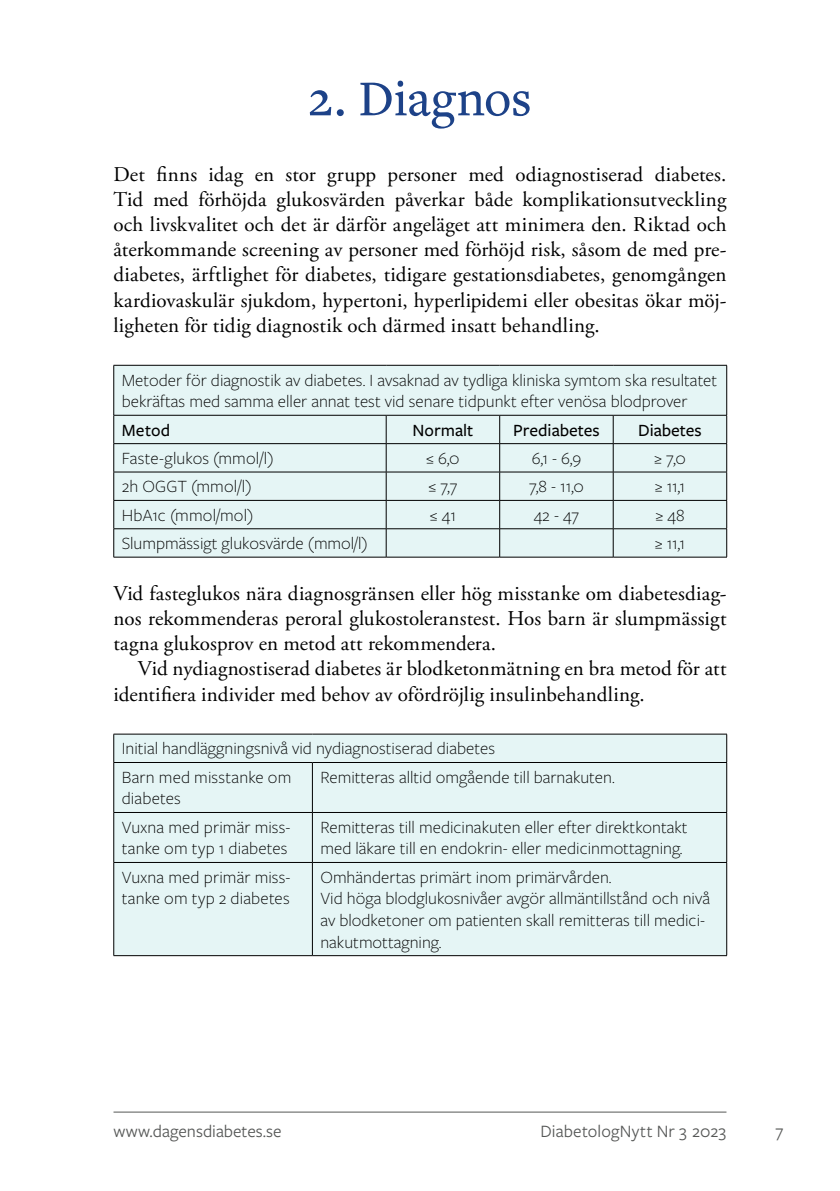
<style>
.page{position:relative;width:840px;height:1191px;background:#fff}
.page>*{position:absolute;margin:0;border:0;box-sizing:border-box;transform-origin:0 0}
.t1{font:500 52px "Freight Text Pro";letter-spacing:-.005em;color:#1d4288}
.t2{font:21px/25.2px "Adobe Garamond Pro";letter-spacing:.005em;color:#000;text-align:justify}
.t3{font:18px "Freight Sans Pro";letter-spacing:.005em;color:#555756}
.t4{font:300 17.8px/21.6px "Freight Sans Pro";color:#000}
.t5{font:500 17.8px "Freight Sans Pro";color:#000}
</style>
<div class="page">
<hr style="left:113px;top:1111px;width:613px;height:1px;background:#555756">
<div style="left:114px;top:366px;width:612px;height:191px;background:#e5f5f5"></div>
<hr style="left:113px;top:365px;width:273px;height:1px;background:#000">
<hr style="left:113px;top:365px;width:1px;height:50px;background:#000">
<hr style="left:386px;top:365px;width:113px;height:1px;background:#000">
<hr style="left:499px;top:365px;width:114px;height:1px;background:#000">
<hr style="left:613px;top:365px;width:113px;height:1px;background:#000">
<hr style="left:726px;top:365px;width:1px;height:50px;background:#000">
<hr style="left:113px;top:415px;width:273px;height:1px;background:#000">
<hr style="left:386px;top:415px;width:113px;height:1px;background:#000">
<hr style="left:499px;top:415px;width:114px;height:1px;background:#000">
<hr style="left:613px;top:415px;width:113px;height:1px;background:#000">
<hr style="left:113px;top:443px;width:273px;height:1px;background:#000">
<hr style="left:386px;top:443px;width:113px;height:1px;background:#000">
<hr style="left:499px;top:443px;width:114px;height:1px;background:#000">
<hr style="left:613px;top:443px;width:113px;height:1px;background:#000">
<hr style="left:113px;top:472px;width:273px;height:1px;background:#000">
<hr style="left:386px;top:472px;width:113px;height:1px;background:#000">
<hr style="left:499px;top:472px;width:114px;height:1px;background:#000">
<hr style="left:613px;top:472px;width:113px;height:1px;background:#000">
<hr style="left:113px;top:500px;width:273px;height:1px;background:#000">
<hr style="left:386px;top:500px;width:113px;height:1px;background:#000">
<hr style="left:499px;top:500px;width:114px;height:1px;background:#000">
<hr style="left:613px;top:500px;width:113px;height:1px;background:#000">
<hr style="left:113px;top:528px;width:273px;height:1px;background:#000">
<svg style="left:113px;top:415px;width:1px;height:142px"></svg>
<hr style="left:386px;top:528px;width:113px;height:1px;background:#000">
<svg style="left:385px;top:415px;width:1px;height:142px"></svg>
<hr style="left:499px;top:528px;width:114px;height:1px;background:#000">
<svg style="left:499px;top:415px;width:1px;height:142px"></svg>
<hr style="left:613px;top:528px;width:113px;height:1px;background:#000">
<svg style="left:612px;top:415px;width:1px;height:142px"></svg>
<svg style="left:726px;top:415px;width:1px;height:142px"></svg>
<hr style="left:113px;top:557px;width:273px;height:1px;background:#000">
<hr style="left:386px;top:557px;width:113px;height:1px;background:#000">
<hr style="left:499px;top:557px;width:114px;height:1px;background:#000">
<hr style="left:613px;top:557px;width:113px;height:1px;background:#000">
<div style="left:114px;top:735px;width:612px;height:220px;background:#e5f5f5"></div>
<hr style="left:113px;top:734px;width:199px;height:1px;background:#000">
<svg style="left:113px;top:734px;width:1px;height:28px"></svg>
<hr style="left:312px;top:734px;width:414px;height:1px;background:#000">
<svg style="left:726px;top:734px;width:1px;height:28px"></svg>
<hr style="left:113px;top:762px;width:199px;height:1px;background:#000">
<hr style="left:113px;top:762px;width:1px;height:50px;background:#000">
<hr style="left:312px;top:762px;width:414px;height:1px;background:#000">
<hr style="left:312px;top:762px;width:1px;height:50px;background:#000">
<hr style="left:726px;top:762px;width:1px;height:50px;background:#000">
<hr style="left:113px;top:812px;width:199px;height:1px;background:#000">
<hr style="left:113px;top:812px;width:1px;height:50px;background:#000">
<hr style="left:312px;top:812px;width:414px;height:1px;background:#000">
<hr style="left:312px;top:812px;width:1px;height:50px;background:#000">
<hr style="left:726px;top:812px;width:1px;height:50px;background:#000">
<hr style="left:113px;top:862px;width:199px;height:1px;background:#000">
<hr style="left:113px;top:862px;width:1px;height:93px;background:#000">
<hr style="left:312px;top:862px;width:414px;height:1px;background:#000">
<hr style="left:312px;top:862px;width:1px;height:93px;background:#000">
<hr style="left:726px;top:862px;width:1px;height:93px;background:#000">
<hr style="left:113px;top:955px;width:199px;height:1px;background:#000">
<hr style="left:312px;top:955px;width:414px;height:1px;background:#000">
<h1 class="t1" style="left:308px;top:64px;width:225px">2. Diagnos</h1>
<p class="t2" style="left:113px;top:162px;width:614px">Det finns idag en stor grupp personer med odiagnostiserad diabetes.<br>Tid med förhöjda glukosvärden påverkar både komplikationsutveckling och livskvalitet och det är därför angeläget att minimera den. Riktad och återkommande screening av personer med förhöjd risk, såsom de med pre&shy;diabetes, ärftlighet för diabetes, tidigare gestationsdiabetes, genomgången kardiovaskulär sjukdom, hypertoni, hyperlipidemi eller obesitas ökar möj&shy;ligheten för tidig diagnostik och därmed insatt behandling.</p>
<p class="t4" style="left:122px;top:368px;width:596px">Metoder för diagnostik av diabetes. I avsaknad av tydliga kliniska symtom ska resultatet bekräftas med samma eller annat test vid senare tidpunkt efter venösa blodprover</p>
<p class="t5" style="left:122px;top:418px;width:50px">Metod</p>
<p class="t5" style="left:412px;top:418px;width:62px">Normalt</p>
<p class="t5" style="left:513px;top:418px;width:88px">Prediabetes</p>
<p class="t5" style="left:637px;top:418px;width:65px">Diabetes</p>
<p class="t4" style="left:122px;top:447px;width:153px">Faste-glukos (mmol/l)</p>
<p class="t4" style="left:426px;top:447px;width:35px">≤ 6,0</p>
<p class="t4" style="left:531px;top:447px;width:51px">6,1 - 6,9</p>
<p class="t4" style="left:653px;top:447px;width:33px">≥ 7,0</p>
<p class="t4" style="left:122px;top:475px;width:131px">2h OGGT (mmol/l)</p>
<p class="t4" style="left:428px;top:475px;width:30px">≤ 7,7</p>
<p class="t4" style="left:529px;top:475px;width:56px">7,8 - 11,0</p>
<p class="t4" style="left:654px;top:475px;width:32px">≥ 11,1</p>
<p class="t4" style="left:122px;top:503px;width:133px">HbA1c (mmol/mol)</p>
<p class="t4" style="left:429px;top:503px;width:28px">≤ 41</p>
<p class="t4" style="left:533px;top:503px;width:47px">42 - 47</p>
<p class="t4" style="left:655px;top:503px;width:31px">≥ 48</p>
<p class="t4" style="left:122px;top:532px;width:247px">Slumpmässigt glukosvärde (mmol/l)</p>
<p class="t4" style="left:654px;top:532px;width:32px">≥ 11,1</p>
<p class="t2" style="left:113px;top:581px;width:614px">Vid fasteglukos nära diagnosgränsen eller hög misstanke om diabetesdiag&shy;nos rekommenderas peroral glukostoleranstest. Hos barn är slumpmässigt tagna glukosprov en metod att rekommendera.</p>
<p class="t2" style="left:113px;top:657px;width:614px;text-indent:24px">Vid nydiagnostiserad diabetes är blodketonmätning en bra metod för att identifiera individer med behov av ofördröjlig insulinbehandling.</p>
<p class="t4" style="left:122px;top:734px;width:374px;line-height:28.4px">Initial handläggningsnivå vid nydiagnostiserad diabetes<br>Barn med misstanke om</p>
<p class="t4" style="left:122px;top:787px;width:61px">diabetes</p>
<p class="t4" style="left:320px;top:765px;width:296px">Remitteras alltid omgående till barnakuten.</p>
<p class="t4" style="left:122px;top:815px;width:170px">Vuxna med primär miss&shy;tanke om typ 1 diabetes</p>
<p class="t4" style="left:320px;top:815px;width:368px">Remitteras till medicinakuten eller efter direktkontakt med läkare till en endokrin- eller medicinmottagning.</p>
<p class="t4" style="left:122px;top:865px;width:170px">Vuxna med primär miss&shy;tanke om typ 2 diabetes</p>
<p class="t4" style="left:320px;top:865px;width:391px">Omhändertas primärt inom primärvården.<br>Vid höga blodglukosnivåer avgör allmäntillstånd och nivå av blodketoner om patienten skall remitteras till medici&shy;nakutmottagning.</p>
<p class="t3" style="left:113px;top:1119px;width:170px">www.dagensdiabetes.se</p>
<p class="t3" style="left:540px;top:1119px;width:187px">DiabetologNytt Nr 3 2023</p>
<p class="t3" style="left:774px;top:1119px;width:9px">7</p>
</div>
